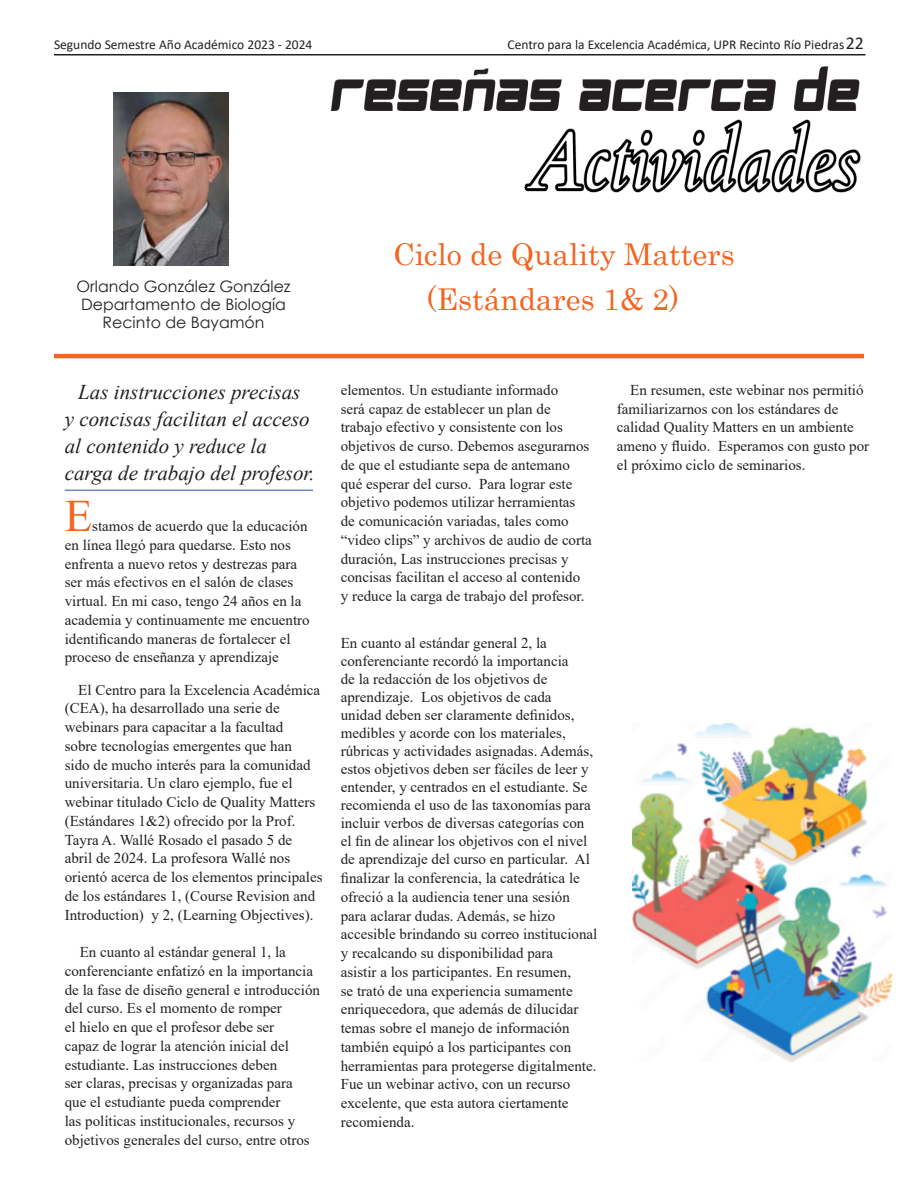
<style>
.page{position:relative;width:918px;height:1188px;background:#fff}
.page>*{position:absolute;margin:0;border:0;box-sizing:border-box;transform-origin:0 0}
.Facultad{font:45px "Times New Roman";color:#f36421}
.Facultad-2{font:30px/45px "Century";color:#f36421}
.Facultad-3{font:italic 21px/27px "Times New Roman";color:#231f20}
.Nombre{font:15.75px "Century Gothic";color:#231f20}
.Facultad-4{font:15px/18.8px "Times New Roman";color:#231f20}
.t1{font:13.5px "Calibri";color:#231f20}
.s1{font-size:18px}
</style>
<div class="page">
<hr style="left:54px;top:54px;width:812px;height:2px;background:#231f20">
<hr style="left:54px;top:354px;width:810px;height:4px;background:#f36421">
<img style="left:330px;top:66px;width:531px;height:127px">
<img style="left:114px;top:93px;width:115px;height:173px">
<img style="left:632px;top:724px;width:259px;height:337px">
<hr style="left:65px;top:490px;width:248px;height:1px;background:#6b88c4">
<p class="t1" style="left:54px;top:35px;width:260px">Segundo Semestre Año Académico 2023 - 2024</p>
<p class="t1" style="left:507px;top:35px;width:358px">Centro para la Excelencia Académica, UPR Recinto Río Piedras<span class="s1">22</span></p>
<p class="Nombre" style="left:76px;top:276px;width:216px">Orlando González González</p>
<p class="Nombre" style="left:81px;top:294px;width:206px">Departamento de Biología</p>
<p class="Nombre" style="left:103px;top:312px;width:163px">Recinto de Bayamón</p>
<p class="Facultad-2" style="left:426px;top:229px;width:310px;text-indent:-33px">Ciclo de Quality Matters (Estándares 1&amp; 2)</p>
<p class="Facultad-3" style="left:65px;top:378px;width:251px;text-indent:14px">Las instrucciones precisas y concisas facilitan el acceso al contenido y reduce la carga de trabajo del profesor.</p>
<p class="Facultad" style="left:65px;top:484px;width:29px">E</p>
<p class="Facultad-4" style="left:65px;top:516px;width:246px;text-indent:27px">stamos de acuerdo que la educación en línea llegó para quedarse. Esto nos enfrenta a nuevo retos y destrezas para ser más efectivos en el salón de clases virtual. En mi caso, tengo 24 años en la academia y continuamente me encuentro identificando maneras de fortalecer el proceso de enseñanza y aprendizaje</p>
<p class="Facultad-4" style="left:65px;top:680px;width:259px;text-indent:14px">El Centro para la Excelencia Académica (CEA), ha desarrollado una serie de webinars para capacitar a la facultad<br>sobre tecnologías emergentes que han<br>sido de mucho interés para la comunidad universitaria. Un claro ejemplo, fue el webinar titulado Ciclo de Quality Matters (Estándares 1&amp;2) ofrecido por la Prof.<br>Tayra A. Wallé Rosado el pasado 5 de abril de 2024. La profesora Wallé nos orientó acerca de los elementos principales de los estándares 1, (Course Revision and Introduction) y 2, (Learning Objectives).</p>
<p class="Facultad-4" style="left:65px;top:942px;width:257px;text-indent:15px">En cuanto al estándar general 1, la conferenciante enfatizó en la importancia de la fase de diseño general e introducción del curso. Es el momento de romper<br>el hielo en que el profesor debe ser<br>capaz de lograr la atención inicial del estudiante. Las instrucciones deben<br>ser claras, precisas y organizadas para<br>que el estudiante pueda comprender<br>las políticas institucionales, recursos y objetivos generales del curso, entre otros</p>
<p class="Facultad-4" style="left:341px;top:380px;width:253px">elementos. Un estudiante informado<br>será capaz de establecer un plan de trabajo efectivo y consistente con los objetivos de curso. Debemos asegurarnos de que el estudiante sepa de antemano qué esperar del curso. Para lograr este objetivo podemos utilizar herramientas de comunicación variadas, tales como “video clips” y archivos de audio de corta duración, Las instrucciones precisas y concisas facilitan el acceso al contenido<br>y reduce la carga de trabajo del profesor.</p>
<p class="Facultad-4" style="left:341px;top:633px;width:258px">En cuanto al estándar general 2, la conferenciante recordó la importancia<br>de la redacción de los objetivos de aprendizaje. Los objetivos de cada<br>unidad deben ser claramente definidos, medibles y acorde con los materiales, rúbricas y actividades asignadas. Además, estos objetivos deben ser fáciles de leer y entender, y centrados en el estudiante. Se recomienda el uso de las taxonomías para incluir verbos de diversas categorías con el fin de alinear los objetivos con el nivel de aprendizaje del curso en particular. Al finalizar la conferencia, la catedrática le ofreció a la audiencia tener una sesión para aclarar dudas. Además, se hizo accesible brindando su correo institucional y recalcando su disponibilidad para<br>asistir a los participantes. En resumen,<br>se trató de una experiencia sumamente enriquecedora, que además de dilucidar temas sobre el manejo de información también equipó a los participantes con herramientas para protegerse digitalmente.<br>Fue un webinar activo, con un recurso excelente, que esta autora ciertamente recomienda.</p>
<p class="Facultad-4" style="left:617px;top:380px;width:254px;text-indent:14px">En resumen, este webinar nos permitió familiarizarnos con los estándares de calidad Quality Matters en un ambiente ameno y fluido. Esperamos con gusto por el próximo ciclo de seminarios.</p>
</div>
